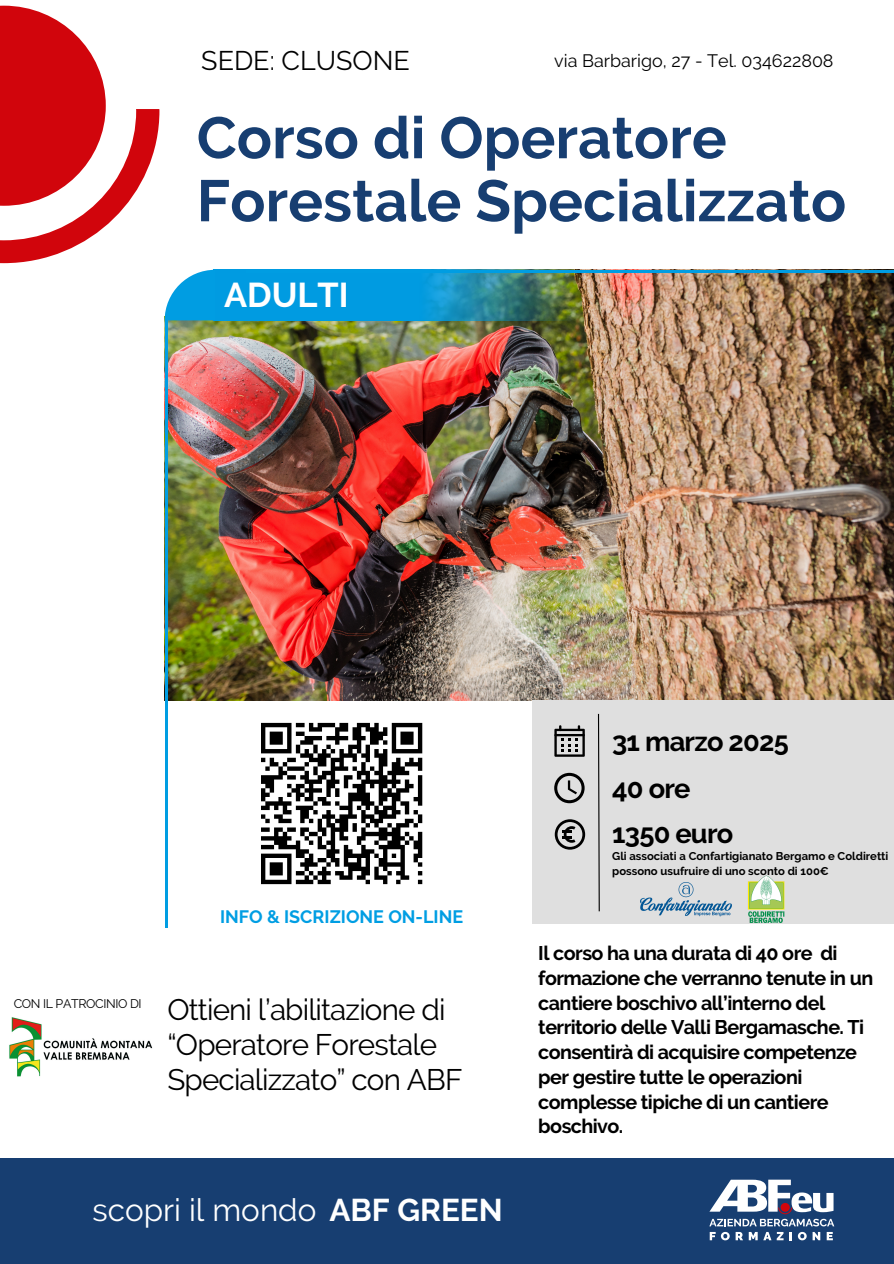
<style>
.page{position:relative;width:894px;height:1264px;background:#fff}
.page>*{position:absolute;margin:0;border:0;box-sizing:border-box;transform-origin:0 0}
.t1{font:700 58.2px/63px "Raleway";color:#173e71}
.t2{font:700 34.35px "Raleway";color:#fff}
.t3{font:31.35px "Raleway";color:#fff}
.t4{font:29.55px/34.8px "Raleway";letter-spacing:-.03em;color:#000}
.t5{font:700 27.3px "Raleway";letter-spacing:-.03em;color:#000}
.t6{font:26.85px "Raleway";color:#000}
.t7{font:700 19.65px/24.8px "Raleway";letter-spacing:-.03em;color:#000}
.t8{font:18px "Raleway";color:#000}
.t9{font:700 18px "Raleway";color:#009ee3}
.t10{font:12.45px "Raleway";letter-spacing:-.03em;color:#000}
.t11{font:700 11.25px/15px "Raleway";color:#000}
.s1{font-weight:700}
</style>
<div class="page">
<svg style="left:0;top:6px;width:159px;height:257px"></svg>
<img style="left:167px;top:272px;width:725px;height:429px">
<img style="left:215px;top:270px;width:368px;height:50px">
<svg style="left:165px;top:270px;width:50px;height:50px"></svg>
<hr style="left:165px;top:320px;width:2px;height:607px;background:#009de2">
<hr style="left:246px;top:270px;width:647px;height:2px;background:#009de2">
<div style="left:0;top:1158px;width:893px;height:105px;background:#173e71"></div>
<svg style="left:709px;top:1179px;width:125px;height:61px"></svg>
<svg style="left:261px;top:722px;width:162px;height:163px"></svg>
<div style="left:532px;top:700px;width:361px;height:224px;background:#dfdfdf"></div>
<svg style="left:597px;top:713px;width:3px;height:199px"></svg>
<svg style="left:554px;top:725px;width:30px;height:31px"></svg>
<svg style="left:554px;top:772px;width:30px;height:31px"></svg>
<svg style="left:554px;top:819px;width:31px;height:30px"></svg>
<img style="left:640px;top:882px;width:91px;height:34px">
<img style="left:748px;top:875px;width:37px;height:48px">
<img style="left:9px;top:1017px;width:144px;height:60px">
<h2 class="t6" style="left:201px;top:44px;width:210px">SEDE: CLUSONE</h2>
<p class="t8" style="left:554px;top:50px;width:281px">via Barbarigo, 27 - Tel. 034622808</p>
<p class="t1" style="left:197px;top:106px;width:651px">Corso di Operatore<br>Forestale Specializzato</p>
<p class="t2" style="left:224px;top:274px;width:126px">ADULTI</p>
<p class="t9" style="left:220px;top:905px;width:244px">INFO &amp; ISCRIZIONE ON-LINE</p>
<h5 class="t10" style="left:14px;top:996px;width:129px">CON IL PATROCINIO DI</h5>
<p class="t4" style="left:167px;top:991px;width:296px">Ottieni l’abilitazione di “Operatore Forestale<br>Specializzato” con ABF</p>
<h4 class="t3" style="left:93px;top:1191px;width:411px">scopri il mondo <span class="s1">ABF GREEN</span></h4>
<p class="t5" style="left:612px;top:725px;width:178px">31 marzo 2025</p>
<p class="t5" style="left:612px;top:772px;width:80px">40 ore</p>
<p class="t5" style="left:612px;top:817px;width:123px">1350 euro</p>
<h5 class="t11" style="left:612px;top:848px;width:278px">Gli associati a Confartigianato Bergamo e Coldiretti possono usufruire di uno sconto di 100€</h5>
<h1 class="t7" style="left:538px;top:940px;width:336px">Il corso ha una durata di 40 ore di formazione che verranno tenute in un cantiere boschivo all’interno del territorio delle Valli Bergamasche. Ti consentirà di acquisire competenze per gestire tutte le operazioni complesse tipiche di un cantiere boschivo.</h1>
</div>
